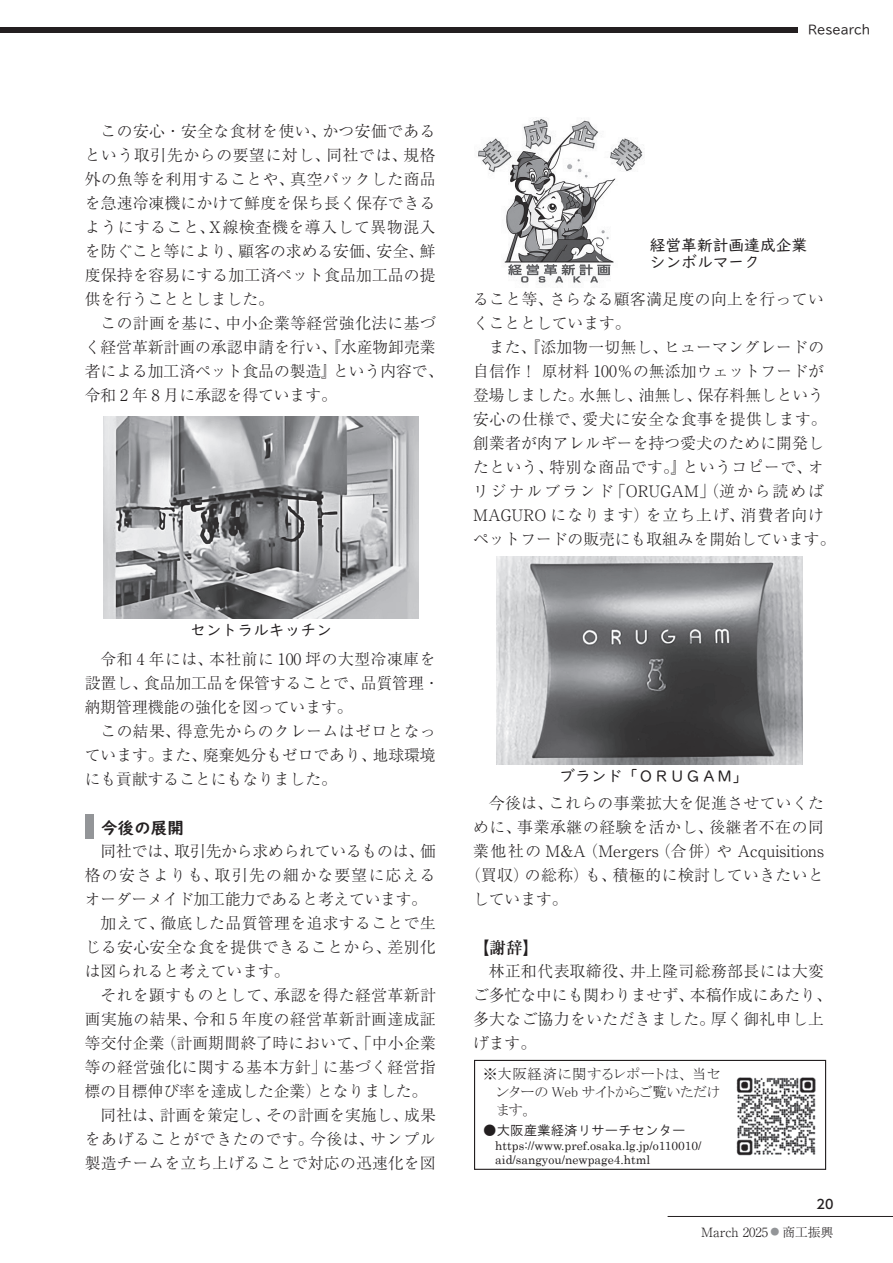
<style>
.page{position:relative;width:893px;height:1263px;background:#fff}
.page>*{position:absolute;margin:0;border:0;box-sizing:border-box;transform-origin:0 0}
.t1{font:16.5px "UD Digi Kyokasho N B";color:#231f20}
.t2{font:700 16.5px "Ryumin Pr 6";color:#231f20}
.t3{font:300 15.75px/24px "Ryumin Pr 6";letter-spacing:.015em;color:#231f20}
.t4{font:300 15.75px "Ryumin Pr 6";letter-spacing:.045em;color:#231f20}
.t5{font:15.75px/16.5px "UD Digi Kyokasho N R";color:#231f20}
.t6{font:300 15.75px "Ryumin Pr 6";letter-spacing:.035em;color:#231f20}
.t7{font:300 15.75px "Ryumin Pr 6";letter-spacing:-.01em;color:#231f20}
.t8{font:300 15.75px "Ryumin Pr 6";letter-spacing:-.015em;color:#231f20}
.t9{font:300 15.75px "Ryumin Pr 6";letter-spacing:.085em;color:#231f20}
.t10{font:14.25px/18px "MS P Mincho";letter-spacing:.01em;color:#231f20;text-align:justify}
.t11{font:13.5px "HG Gothic M";color:#231f20}
.t12{font:300 12.75px "Ryumin Pr 6";color:#231f20}
.t13{font:500 12.75px "UD Shin Go Pro";color:#231f20}
.t14{font:12px/13.5px "Century";color:#231f20}
.t15{font:12px "BIZ UDP Gothic";color:#231f20}
.s1{font-size:8.85px;color:#939598}
</style>
<div class="page">
<div style="left:0;top:27px;width:798px;height:5px;background:#231f20"></div>
<div style="left:85px;top:815px;width:9px;height:24px;background:#939598"></div>
<div style="left:474px;top:1060px;width:352px;height:110px;border:1px solid #231f20"></div>
<img style="left:736px;top:1077px;width:80px;height:79px">
<img style="left:104px;top:417px;width:314px;height:201px">
<img style="left:478px;top:118px;width:166px;height:166px">
<img style="left:497px;top:556px;width:306px;height:209px">
<hr style="left:668px;top:1216px;width:225px;height:1px;background:#231f20">
<p class="t3" style="left:85px;top:118px;width:352px;text-align:justify;text-indent:16px">この安心・安全な食材を使い、かつ安価であるという取引先からの要望に対し、同社では、規格外の魚等を利用することや、真空パックした商品を急速冷凍機にかけて鮮度を保ち長く保存できるようにすること、Ｘ線検査機を導入して異物混入を防ぐこと等により、顧客の求める安価、安全、鮮度保持を容易にする加工済ペット食品加工品の提供を行うこととしました。</p>
<p class="t3" style="left:85px;top:310px;width:360px;text-indent:16px">この計画を基に、中小企業等経営強化法に基づく経営革新計画の承認申請を行い、『水産物卸売業者による加工済ペット食品の製造』という内容で、令和 2 年 8 月に承認を得ています。</p>
<p class="t5" style="left:190px;top:622px;width:143px">セントラルキッチン</p>
<p class="t3" style="left:85px;top:646px;width:356px;text-indent:16px">令和 4 年には、本社前に 100 坪の大型冷凍庫を設置し、食品加工品を保管することで、品質管理・納期管理機能の強化を図っています。</p>
<p class="t3" style="left:85px;top:718px;width:352px;text-align:justify;text-indent:16px">この結果、得意先からのクレームはゼロとなっています。また、廃棄処分もゼロであり、地球環境にも貢献することにもなりました。</p>
<p class="t1" style="left:101px;top:818px;width:84px">今後の展開</p>
<p class="t7" style="left:101px;top:839px;width:337px">同社では、取引先から求められているものは、価</p>
<p class="t9" style="left:85px;top:863px;width:352px">格の安さよりも、取引先の細かな要望に応える</p>
<p class="t8" style="left:85px;top:887px;width:344px">オーダーメイド加工能力であると考えています。</p>
<p class="t3" style="left:101px;top:910px;width:337px">加えて、徹底した品質管理を追求することで生</p>
<p class="t3" style="left:85px;top:934px;width:352px">じる安心安全な食を提供できることから、差別化</p>
<p class="t3" style="left:85px;top:958px;width:206px">は図られると考えています。</p>
<p class="t3" style="left:101px;top:982px;width:337px">それを顕すものとして、承認を得た経営革新計</p>
<p class="t3" style="left:85px;top:1006px;width:352px">画実施の結果、令和 5 年度の経営革新計画達成証</p>
<p class="t3" style="left:85px;top:1030px;width:352px">等交付企業（計画期間終了時において、「中小企業</p>
<p class="t3" style="left:85px;top:1054px;width:352px">等の経営強化に関する基本方針」に基づく経営指</p>
<p class="t3" style="left:85px;top:1078px;width:344px">標の目標伸び率を達成した企業）となりました。</p>
<p class="t3" style="left:101px;top:1102px;width:337px">同社は、計画を策定し、その計画を実施し、成果</p>
<p class="t4" style="left:85px;top:1127px;width:352px">をあげることができたのです。今後は、サンプル</p>
<p class="t3" style="left:85px;top:1150px;width:352px">製造チームを立ち上げることで対応の迅速化を図</p>
<p class="t15" style="left:808px;top:23px;width:64px">Research</p>
<p class="t5" style="left:650px;top:237px;width:159px">経営革新計画達成企業シンボルマーク</p>
<p class="t3" style="left:473px;top:286px;width:352px">ること等、さらなる顧客満足度の向上を行っていくこととしています。</p>
<p class="t3" style="left:473px;top:334px;width:364px;text-indent:16px">また、『添加物一切無し、ヒューマングレードの自信作！原材料 100％の無添加ウェットフードが登場しました。水無し、油無し、保存料無しという安心の仕様で、愛犬に安全な食事を提供します。創業者が肉アレルギーを持つ愛犬のために開発したという、特別な商品です。』というコピーで、オリジナルブランド「ORUGAM」（逆から読めば<br>MAGURO になります）を立ち上げ、消費者向けペットフードの販売にも取組みを開始しています。</p>
<p class="t5" style="left:559px;top:768px;width:190px">ブランド「ＯＲＵＧＡＭ」</p>
<p class="t3" style="left:489px;top:790px;width:337px">今後は、これらの事業拡大を促進させていくた</p>
<p class="t4" style="left:473px;top:815px;width:352px">めに、事業承継の経験を活かし、後継者不在の同</p>
<p class="t3" style="left:473px;top:838px;width:352px">業他社の M&amp;A（Mergers（合併）や Acquisitions</p>
<p class="t6" style="left:465px;top:863px;width:360px">（買収）の総称）も、積極的に検討していきたいと</p>
<p class="t3" style="left:473px;top:886px;width:96px">しています。</p>
<p class="t2" style="left:473px;top:935px;width:67px">【謝辞】</p>
<p class="t3" style="left:473px;top:958px;width:360px;text-indent:16px">林正和代表取締役、井上隆司総務部長には大変ご多忙な中にも関わりませず、本稿作成にあたり、多大なご協力をいただきました。厚く御礼申し上げます。</p>
<p class="t10" style="left:497px;top:1064px;width:225px;text-indent:-13px">※大阪経済に関するレポートは、当センターの Web サイトからご覧いただけます。</p>
<p class="t11" style="left:483px;top:1123px;width:204px">●大阪産業経済リサーチセンター</p>
<p class="t14" style="left:495px;top:1138px;width:208px">https://www.pref.osaka.lg.jp/o110010/ aid/sangyou/newpage4.html</p>
<p class="t13" style="left:817px;top:1194px;width:18px">20</p>
<p class="t12" style="left:701px;top:1222px;width:134px">March 2025 <span class="s1">●</span> 商工振興</p>
</div>
